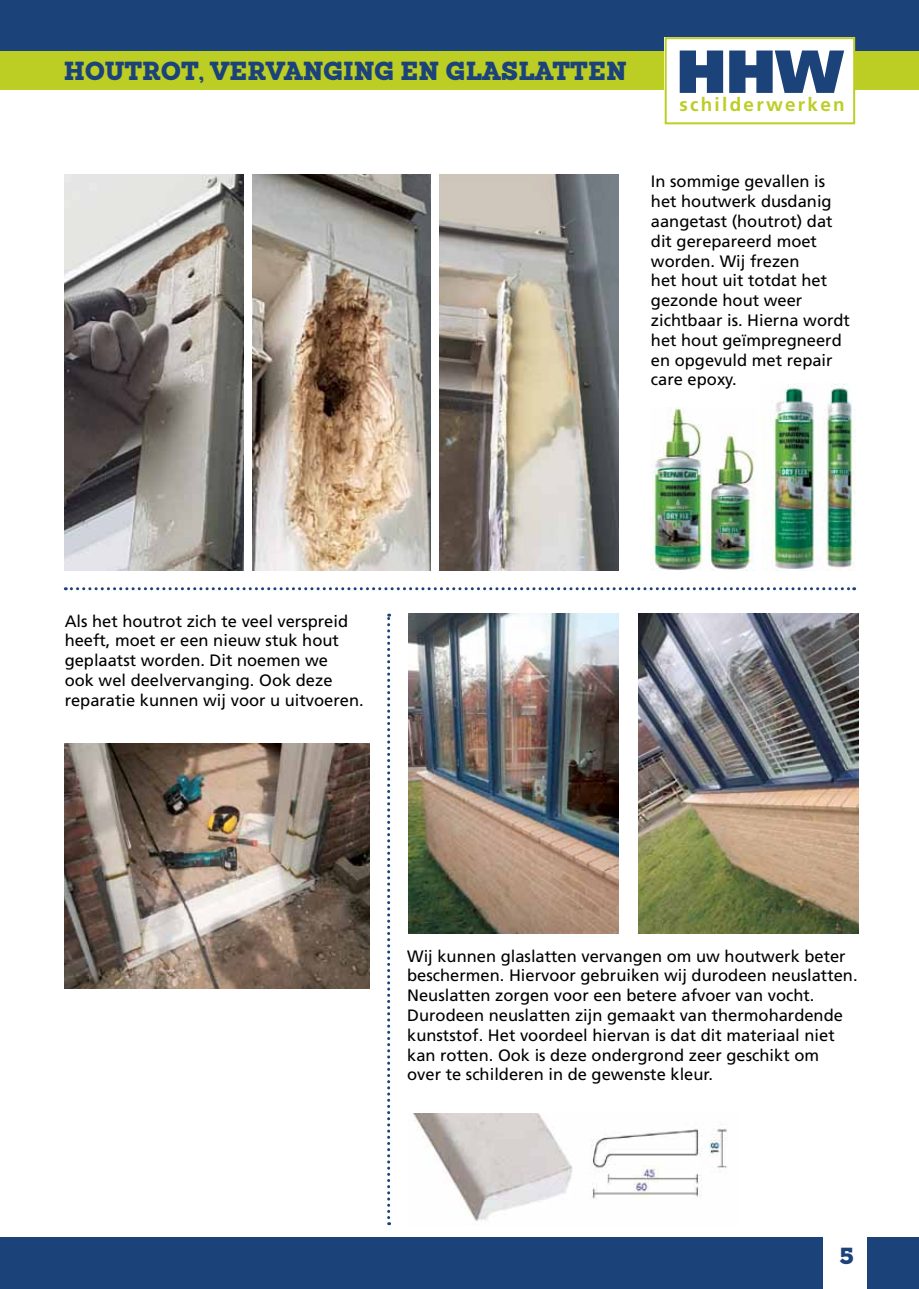
<style>
.page{position:relative;width:919px;height:1289px;background:#fff}
.page>*{position:absolute;margin:0;border:0;box-sizing:border-box;transform-origin:0 0}
.t1{font:900 60.75px "Frutiger";color:#1b4379}
.t2{font:900 25.5px "Sanchez";color:#1b4379}
.t3{font:900 22.5px "Sanchez";color:#1b4379}
.t4{font:700 18.9px "Frutiger";letter-spacing:.12em;color:#bcce24}
.t5{font:16.5px/19.8px "Frutiger";color:#000}
</style>
<div class="page">
<div style="left:0;top:0;width:918px;height:51px;background:#1b4379"></div>
<div style="left:0;top:51px;width:918px;height:38px;background:#bcce24"></div>
<div style="left:664px;top:37px;width:191px;height:90px;background:linear-gradient(to right,#fff,#fff)"></div>
<div style="left:665px;top:38px;width:189px;height:85px;background:#fff"></div>
<div style="left:664px;top:37px;width:191px;height:87px;border:2px solid #bcce24"></div>
<div style="left:0;top:1237px;width:822px;height:51px;background:#1b4379"></div>
<div style="left:867px;top:1237px;width:51px;height:51px;background:#1b4379"></div>
<img style="left:65px;top:174px;width:178px;height:396px">
<img style="left:65px;top:743px;width:304px;height:245px">
<img style="left:413px;top:1113px;width:315px;height:109px">
<img style="left:408px;top:613px;width:210px;height:320px">
<img style="left:638px;top:613px;width:220px;height:320px">
<svg style="left:65px;top:587px;width:789px;height:3px"></svg>
<svg style="left:387px;top:613px;width:3px;height:612px"></svg>
<img style="left:252px;top:174px;width:179px;height:396px">
<img style="left:439px;top:174px;width:179px;height:396px">
<img style="left:651px;top:407px;width:104px;height:163px">
<img style="left:761px;top:384px;width:94px;height:186px">
<h2 class="t2" style="left:64px;top:52px;width:564px">HOUTROT, VERVANGING EN GLASLATTEN</h2>
<h1 class="t1" style="left:676px;top:35px;width:168px">HHW</h1>
<p class="t4" style="left:679px;top:94px;width:167px">schilderwerken</p>
<p class="t5" style="left:65px;top:610px;width:300px">Als het houtrot zich te veel verspreid heeft, moet er een nieuw stuk hout geplaatst worden. Dit noemen we<br>ook wel deelvervanging. Ook deze reparatie kunnen wij voor u uitvoeren.</p>
<p class="t5" style="left:651px;top:171px;width:200px">In sommige gevallen is het houtwerk dusdanig aangetast (houtrot) dat dit gerepareerd moet worden. Wij frezen<br>het hout uit totdat het gezonde hout weer zichtbaar is. Hierna wordt het hout geïmpregneerd en opgevuld met repair care epoxy.</p>
<p class="t5" style="left:407px;top:945px;width:452px">Wij kunnen glaslatten vervangen om uw houtwerk beter beschermen. Hiervoor gebruiken wij durodeen neuslatten.<br>Neuslatten zorgen voor een betere afvoer van vocht.<br>Durodeen neuslatten zijn gemaakt van thermohardende kunststof. Het voordeel hiervan is dat dit materiaal niet kan rotten. Ook is deze ondergrond zeer geschikt om<br>over te schilderen in de gewenste kleur.</p>
<h3 class="t3" style="left:839px;top:1239px;width:16px">5</h3>
</div>
